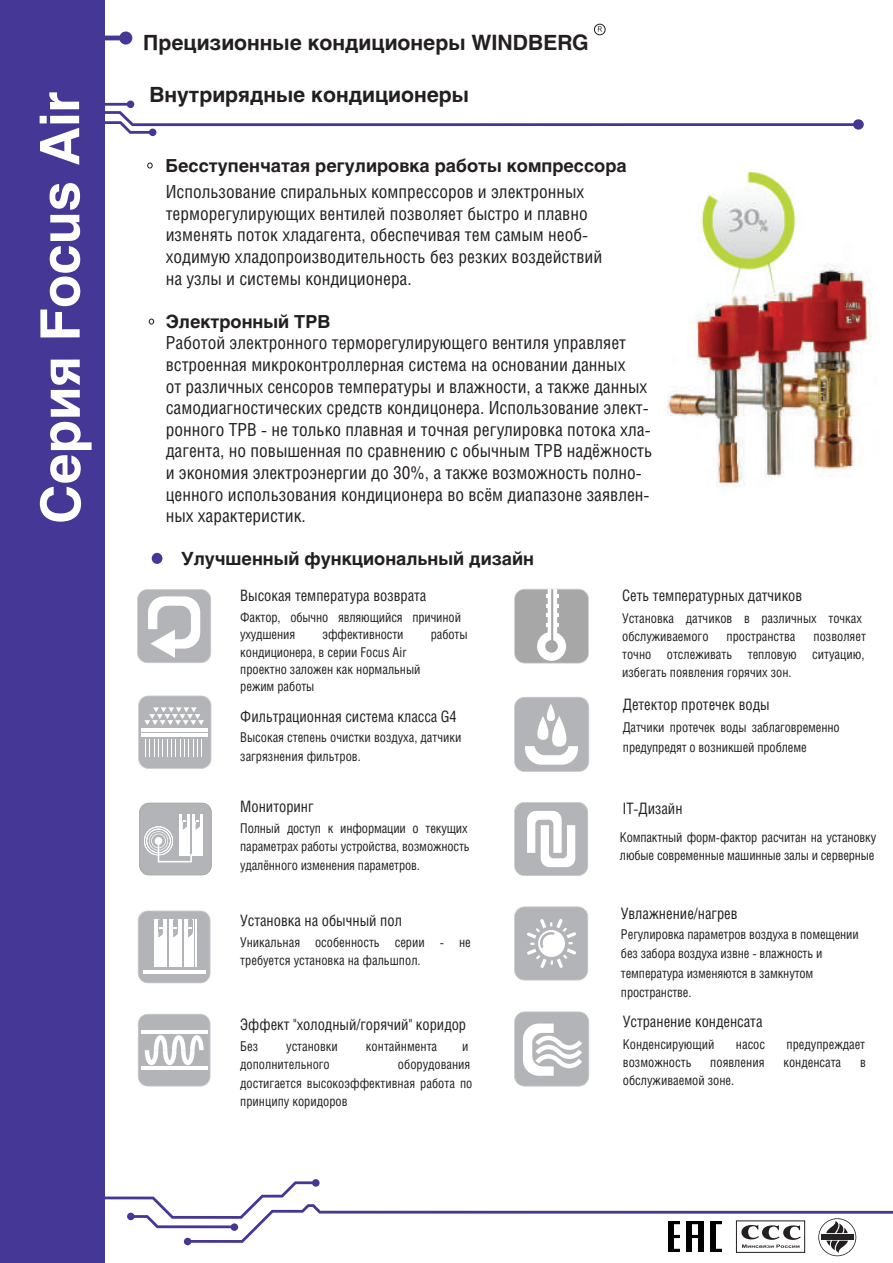
<style>
.page{position:relative;width:893px;height:1263px;background:#fff}
.page>*{position:absolute;margin:0;border:0;box-sizing:border-box;transform-origin:0 0}
.t1{font:700 54px "Helios";letter-spacing:-.005em;color:#fff}
.t2{font:700 21px "Helios";color:#231f20}
.t3{font:18px/21.6px "Helios";color:#231f20}
.t4{font:700 18px "Helios";color:#231f20}
.t5{font:15.75px "Helios";color:#231f20;scale:.95 1}
.t6{font:13.5px/18.1px "Helios";color:#231f20;scale:.95 1}
</style>
<div class="page">
<div style="left:0;top:0;width:105px;height:1263px;background:#453795"></div>
<svg style="left:105px;top:31px;width:27px;height:14px"></svg>
<svg style="left:105px;top:101px;width:759px;height:35px"></svg>
<div style="left:594px;top:24px;width:11px;height:11px;border:1px solid #231f20;border-radius:50%"></div>
<svg style="left:598px;top:26px;width:4px;height:6px"></svg>
<svg style="left:105px;top:1179px;width:788px;height:77px"></svg>
<div style="left:736px;top:1220px;width:69px;height:33px;border:1px solid #231f20"></div>
<svg style="left:147px;top:163px;width:6px;height:5px"></svg>
<img style="left:667px;top:171px;width:205px;height:316px">
<div style="left:152px;top:553px;width:10px;height:11px;background:#453795;border-radius:50%"></div>
<svg style="left:514px;top:802px;width:74px;height:74px"></svg>
<svg style="left:514px;top:906px;width:74px;height:74px"></svg>
<svg style="left:514px;top:589px;width:75px;height:74px"></svg>
<svg style="left:514px;top:697px;width:75px;height:75px"></svg>
<svg style="left:138px;top:1014px;width:72px;height:72px"></svg>
<svg style="left:514px;top:1011px;width:75px;height:75px"></svg>
<svg style="left:138px;top:910px;width:72px;height:73px"></svg>
<hr style="left:143px;top:971px;width:63px;height:3px;background:#fff">
<svg style="left:139px;top:803px;width:73px;height:72px"></svg>
<svg style="left:138px;top:695px;width:73px;height:74px"></svg>
<svg style="left:137px;top:589px;width:74px;height:74px"></svg>
<svg style="left:149px;top:319px;width:5px;height:5px"></svg>
<h2 class="t2" style="left:143px;top:30px;width:447px">Прецизионные кондиционеры WINDBERG</h2>
<h1 class="t1" style="left:29px;top:524px;width:434px;rotate:-90deg">Серия Focus Air</h1>
<h2 class="t2" style="left:149px;top:82px;width:321px">Внутрирядные кондиционеры</h2>
<h3 class="t4" style="left:166px;top:155px;width:463px">Бесступенчатая регулировка работы компрессора</h3>
<p class="t3" style="left:166px;top:181px;width:438px">Использование спиральных компрессоров и электронных терморегулирующих вентилей позволяет быстро и плавно изменять поток хладагента, обеспечивая тем самым необ&shy;ходимую хладопроизводительность без резких воздействий на узлы и системы кондиционера.</p>
<h3 class="t4" style="left:166px;top:311px;width:166px">Электронный ТРВ</h3>
<p class="t3" style="left:166px;top:332px;width:488px">Работой электронного терморегулирующего вентиля управляет встроенная микроконтроллерная система на основании данных<br>от различных сенсоров температуры и влажности, а также данных самодиагностических средств кондицонера. Использование элект&shy;ронного ТРВ - не только плавная и точная регулировка потока хла&shy;дагента, но повышенная по сравнению с обычным ТРВ надёжность и экономия электроэнергии до 30%, а также возможность полно&shy;ценного использования кондиционера во всём диапазоне заявлен&shy;ных характеристик.</p>
<h3 class="t4" style="left:181px;top:548px;width:354px">Улучшенный функциональный дизайн</h3>
<p class="t5" style="left:240px;top:586px;width:197px">Высокая температура возврата</p>
<p class="t6" style="left:240px;top:608px;width:234px;line-height:17.4px">Фактор, обычно являющийся причиной ухудшения</p>
<p class="t6" style="left:323px;top:625px;width:87px">эффективности</p>
<p class="t6" style="left:431px;top:625px;width:40px">работы</p>
<p class="t6" style="left:240px;top:643px;width:191px;line-height:17.4px">кондиционера, в серии Focus Air проектно заложен как нормальный режим работы</p>
<p class="t5" style="left:240px;top:707px;width:229px">Фильтрационная система класса G4</p>
<p class="t6" style="left:240px;top:727px;width:234px;line-height:19.2px">Высокая степень очистки воздуха, датчики загрязнения фильтров.</p>
<p class="t5" style="left:240px;top:797px;width:79px">Мониторинг</p>
<p class="t6" style="left:240px;top:819px;width:243px">Полный доступ к информации о текущих параметрах работы устройства, возможность удалённого изменения параметров.</p>
<p class="t5" style="left:240px;top:911px;width:172px">Установка на обычный пол</p>
<p class="t6" style="left:240px;top:933px;width:244px">Уникальная особенность серии - не требуется установка на фальшпол.</p>
<p class="t5" style="left:240px;top:1015px;width:239px">Эффект "холодный/горячий" коридор</p>
<p class="t6" style="left:240px;top:1037px;width:20px">Без</p>
<p class="t6" style="left:286px;top:1037px;width:56px">установки</p>
<p class="t6" style="left:366px;top:1037px;width:76px">контайнмента</p>
<p class="t6" style="left:462px;top:1037px;width:8px">и</p>
<p class="t6" style="left:240px;top:1055px;width:96px">дополнительного</p>
<p class="t6" style="left:240px;top:1055px;width:246px;text-indent:158px">оборудования достигается высокоэффективная работа по принципу коридоров</p>
<p class="t5" style="left:622px;top:586px;width:191px">Сеть температурных датчиков</p>
<p class="t6" style="left:622px;top:608px;width:254px">Установка датчиков в различных точках обслуживаемого</p>
<p class="t6" style="left:622px;top:627px;width:258px;text-align:justify;text-indent:191px">позволяет точно отслеживать тепловую ситуацию, избегать появления горячих зон.</p>
<p class="t6" style="left:727px;top:627px;width:74px">пространства</p>
<p class="t5" style="left:623px;top:695px;width:156px">Детектор протечек воды</p>
<p class="t6" style="left:623px;top:717px;width:230px;line-height:20.1px">Датчики протечек воды заблаговременно предупредят о возникшей проблеме</p>
<p class="t5" style="left:623px;top:799px;width:64px">IT-Дизайн</p>
<p class="t6" style="left:620px;top:828px;width:271px">Компактный форм-фактор расчитан на установку любые современные машинные залы и серверные</p>
<p class="t5" style="left:621px;top:904px;width:124px">Увлажнение/нагрев</p>
<p class="t6" style="left:621px;top:924px;width:252px;line-height:19.2px">Регулировка параметров воздуха в помещении без забора воздуха извне - влажность и температура изменяются в замкнутом пространстве.</p>
<p class="t5" style="left:623px;top:1012px;width:148px">Устранение конденсата</p>
<p class="t6" style="left:623px;top:1034px;width:98px">Конденсирующий</p>
<p class="t6" style="left:736px;top:1034px;width:32px">насос</p>
<p class="t6" style="left:786px;top:1034px;width:84px">предупреждает</p>
<p class="t6" style="left:623px;top:1052px;width:74px">возможность</p>
<p class="t6" style="left:710px;top:1052px;width:59px">появления</p>
<p class="t6" style="left:783px;top:1052px;width:62px">конденсата</p>
<p class="t6" style="left:860px;top:1052px;width:8px">в</p>
<p class="t6" style="left:623px;top:1071px;width:119px">обслуживаемой зоне.</p>
</div>
